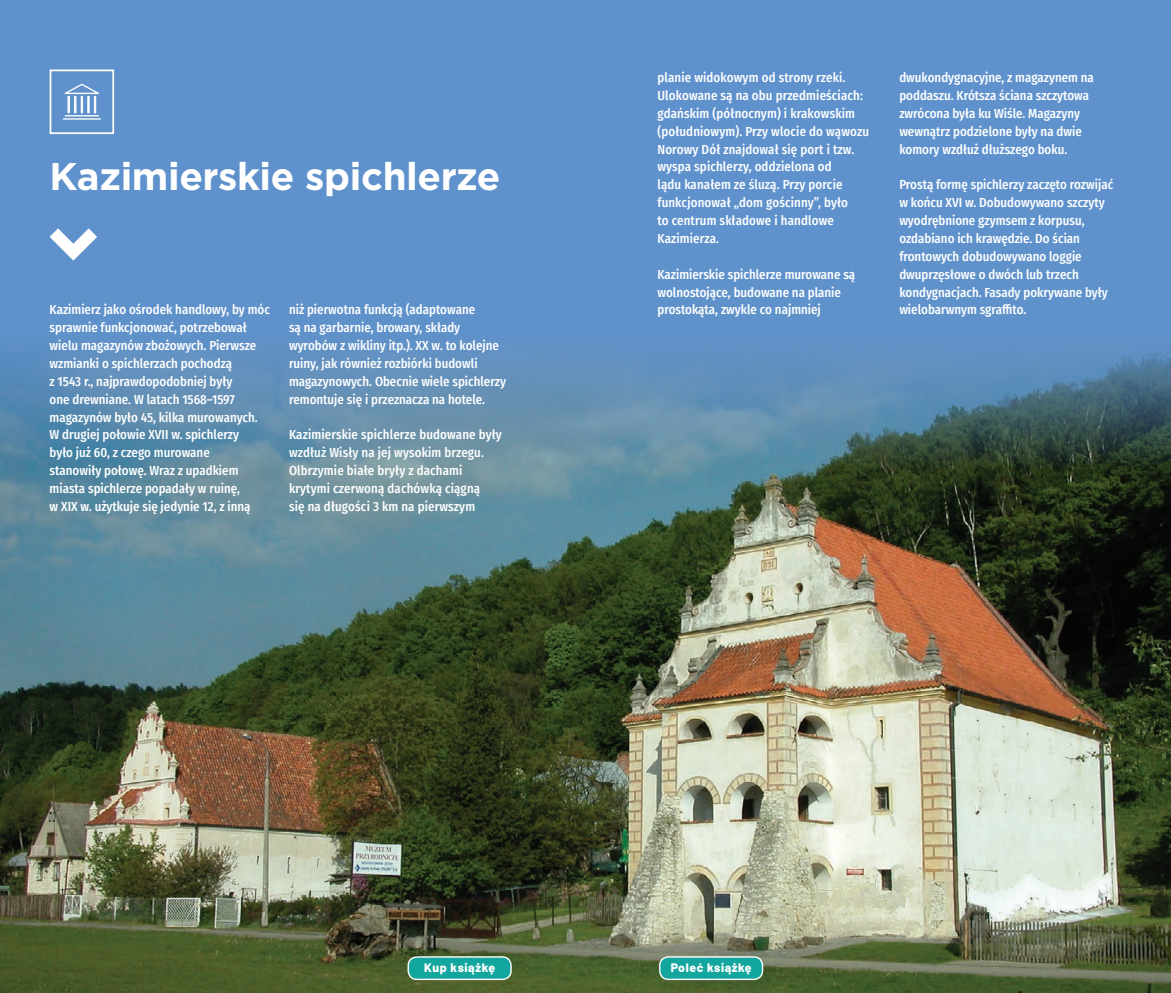
<style>
.page{position:relative;width:1171px;height:993px;background:#fff}
.page>*{position:absolute;margin:0;border:0;box-sizing:border-box;transform-origin:0 0}
.t1{font:700 38.5px "Gotham";letter-spacing:-.01em;color:#fff}
.t2{font:500 13.12px/17.8px "Fira Sans Condensed";color:#fff}
.t3{font:800 12.25px "Barlow";letter-spacing:.05em;color:#fff}
</style>
<div class="page">
<div style="left:0;top:0;width:1171px;height:707px;background:#5f92cc"></div>
<img style="left:0;top:260px;width:1171px;height:732px">
<div style="left:50px;top:69px;width:64px;height:65px;border:2px solid #fff"></div>
<svg style="left:65px;top:84px;width:34px;height:29px"></svg>
<hr style="left:65px;top:115px;width:34px;height:1px;background:#fff">
<hr style="left:63px;top:118px;width:38px;height:2px;background:#fff">
<svg style="left:50px;top:228px;width:47px;height:32px"></svg>
<div style="left:660px;top:956px;width:102px;height:23px;background:#13a69e;border-radius:9px"></div>
<div style="left:659px;top:955px;width:104px;height:24px;border:1px solid #fff;border-radius:9px"></div>
<div style="left:408px;top:956px;width:103px;height:23px;background:#13a69e;border-radius:9px"></div>
<div style="left:407px;top:955px;width:105px;height:24px;border:1px solid #fff;border-radius:9px"></div>
<h1 class="t1" style="left:50px;top:151px;width:452px">Kazimierskie spichlerze</h1>
<p class="t2" style="left:50px;top:300px;width:222px">Kazimierz jako ośrodek handlowy, by móc sprawnie funkcjonować, potrzebował wielu magazynów zbożowych. Pierwsze wzmianki o spichlerzach pochodzą<br>z 1543 r., najprawdopodobniej były<br>one drewniane. W latach 1568–1597 magazynów było 45, kilka murowanych.<br>W drugiej połowie XVII w. spichlerzy<br>było już 60, z czego murowane<br>stanowiły połowę. Wraz z upadkiem miasta spichlerze popadały w ruinę,<br>w XIX w. użytkuje się jedynie 12, z inną</p>
<p class="t2" style="left:289px;top:300px;width:219px">niż pierwotna funkcją (adaptowane<br>są na garbarnie, browary, składy wyrobów z wikliny itp.). XX w. to kolejne ruiny, jak również rozbiórki budowli magazynowych. Obecnie wiele spichlerzy remontuje się i przeznacza na hotele.</p>
<p class="t2" style="left:289px;top:425px;width:214px">Kazimierskie spichlerze budowane były wzdłuż Wisły na jej wysokim brzegu.<br>Olbrzymie białe bryły z dachami krytymi czerwoną dachówką ciągną<br>się na długości 3 km na pierwszym</p>
<p class="t2" style="left:657px;top:68px;width:213px">planie widokowym od strony rzeki.<br>Ulokowane są na obu przedmieściach: gdańskim (północnym) i krakowskim (południowym). Przy wlocie do wąwozu<br>Norowy Dół znajdował się port i tzw. wyspa spichlerzy, oddzielona od<br>lądu kanałem ze śluzą. Przy porcie funkcjonował „dom gościnny”, było<br>to centrum składowe i handlowe<br>Kazimierza.</p>
<p class="t2" style="left:657px;top:264px;width:199px">Kazimierskie spichlerze murowane są wolnostojące, budowane na planie prostokąta, zwykle co najmniej</p>
<p class="t2" style="left:899px;top:68px;width:196px">dwukondygnacyjne, z magazynem na poddaszu. Krótsza ściana szczytowa zwrócona była ku Wiśle. Magazyny wewnątrz podzielone były na dwie komory wzdłuż dłuższego boku.</p>
<p class="t2" style="left:899px;top:175px;width:215px">Prostą formę spichlerzy zaczęto rozwijać w końcu XVI w. Dobudowywano szczyty wyodrębnione gzymsem z korpusu, ozdabiano ich krawędzie. Do ścian frontowych dobudowywano loggie dwuprzęsłowe o dwóch lub trzech kondygnacjach. Fasady pokrywane były wielobarwnym sgraffito.</p>
<p class="t3" style="left:424px;top:958px;width:72px">Kup książkę</p>
<p class="t3" style="left:671px;top:958px;width:82px">Poleć książkę</p>
</div>
